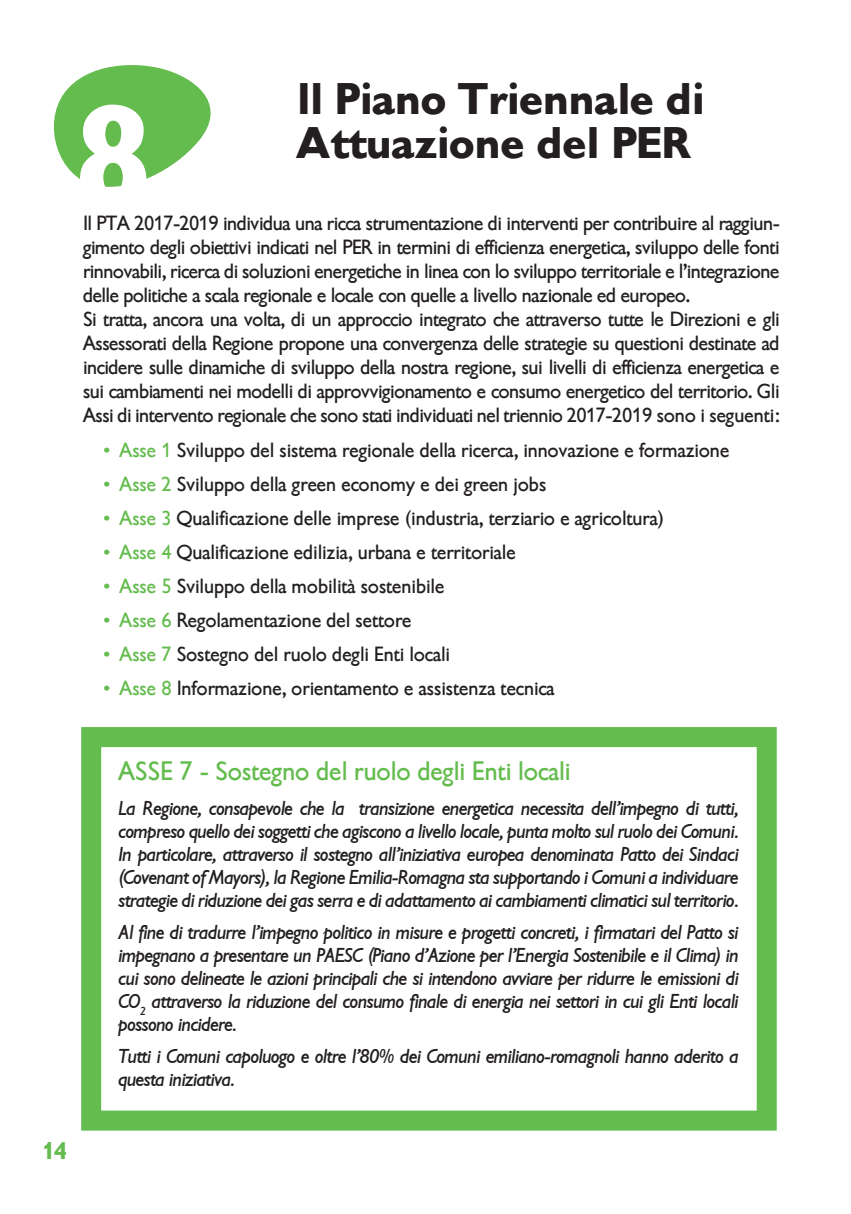
<style>
.page{position:relative;width:851px;height:1214px;background:#fff}
.page>*{position:absolute;margin:0;border:0;box-sizing:border-box;transform-origin:0 0}
.CAPITOLO{font:700 140px "Gibson";color:#fff}
.titolo{font:700 44px/44px "Gibson";color:#231f20}
.sottotitolo{font:26px "Gibson";color:#64bc4e}
.t1{font:700 24px "Gibson";color:#64bc4e}
.paragrafo{font:20px/24px "Gibson";color:#231f20;text-align:justify}
.BOX{font:italic 20px/23px "Gibson";letter-spacing:-.02em;color:#231f20}
.s1{font-weight:700;color:#64bc4e}
.s2{color:#64bc4e}
</style>
<div class="page">
<svg style="left:81px;top:727px;width:696px;height:404px"></svg>
<svg style="left:54px;top:65px;width:157px;height:122px"></svg>
<p class="titolo" style="left:298px;top:78px;width:409px">Il Piano Triennale di<br>Attuazione del PER</p>
<p class="CAPITOLO" style="left:80px;top:76px;width:75px">8</p>
<p class="paragrafo" style="left:83px;top:211px;width:698px">Il PTA 2017-2019 individua una ricca strumentazione di interventi per contribuire al raggiun&shy;gimento degli obiettivi indicati nel PER in termini di efficienza energetica, sviluppo delle fonti rinnovabili, ricerca di soluzioni energetiche in linea con lo sviluppo territoriale e l’integrazione delle politiche a scala regionale e locale con quelle a livello nazionale ed europeo.</p>
<p class="paragrafo" style="left:83px;top:307px;width:698px">Si tratta, ancora una volta, di un approccio integrato che attraverso tutte le Direzioni e gli Assessorati della Regione propone una convergenza delle strategie su questioni destinate ad incidere sulle dinamiche di sviluppo della nostra regione, sui livelli di efficienza energetica e sui cambiamenti nei modelli di approvvigionamento e consumo energetico del territorio. Gli Assi di intervento regionale che sono stati individuati nel triennio 2017-2019 sono i seguenti:</p>
<p class="paragrafo" style="left:103px;top:438px;width:627px"><span class="s1">•</span> <span class="s2">Asse 1</span> Sviluppo del sistema regionale della ricerca, innovazione e formazione</p>
<p class="paragrafo" style="left:103px;top:472px;width:444px"><span class="s1">•</span> <span class="s2">Asse 2</span> Sviluppo della green economy e dei green jobs</p>
<p class="paragrafo" style="left:103px;top:506px;width:562px"><span class="s1">•</span> <span class="s2">Asse 3</span> Qualificazione delle imprese (industria, terziario e agricoltura)</p>
<p class="paragrafo" style="left:103px;top:540px;width:414px"><span class="s1">•</span> <span class="s2">Asse 4</span> Qualificazione edilizia, urbana e territoriale</p>
<p class="paragrafo" style="left:103px;top:574px;width:342px"><span class="s1">•</span> <span class="s2">Asse 5</span> Sviluppo della mobilità sostenibile</p>
<p class="paragrafo" style="left:103px;top:608px;width:310px"><span class="s1">•</span> <span class="s2">Asse 6</span> Regolamentazione del settore</p>
<p class="paragrafo" style="left:103px;top:642px;width:348px"><span class="s1">•</span> <span class="s2">Asse 7</span> Sostegno del ruolo degli Enti locali</p>
<p class="paragrafo" style="left:103px;top:676px;width:453px"><span class="s1">•</span> <span class="s2">Asse 8</span> Informazione, orientamento e assistenza tecnica</p>
<p class="t1" style="left:43px;top:1136px;width:27px">14</p>
<p class="sottotitolo" style="left:119px;top:755px;width:453px">ASSE 7 - Sostegno del ruolo degli Enti locali</p>
<p class="BOX" style="left:119px;top:797px;width:621px">La Regione, consapevole che la transizione energetica necessita dell’impegno di tutti, compreso quello dei soggetti che agiscono a livello locale, punta molto sul ruolo dei Comuni.</p>
<p class="BOX" style="left:119px;top:843px;width:621px;text-align:justify">In particolare, attraverso il sostegno all’iniziativa europea denominata Patto dei Sindaci (Covenant of Mayors), la Regione Emilia-Romagna sta supportando i Comuni a individuare strategie di riduzione dei gas serra e di adattamento ai cambiamenti climatici sul territorio.</p>
<p class="BOX" style="left:119px;top:921px;width:621px;text-align:justify">Al fine di tradurre l’impegno politico in misure e progetti concreti, i firmatari del Patto si impegnano a presentare un PAESC (Piano d’Azione per l’Energia Sostenibile e il Clima) in cui sono delineate le azioni principali che si intendono avviare per ridurre le emissioni di CO<sub>2</sub> attraverso la riduzione del consumo finale di energia nei settori in cui gli Enti locali possono incidere.</p>
<p class="BOX" style="left:119px;top:1045px;width:621px">Tutti i Comuni capoluogo e oltre l’80% dei Comuni emiliano-romagnoli hanno aderito a questa iniziativa.</p>
</div>
